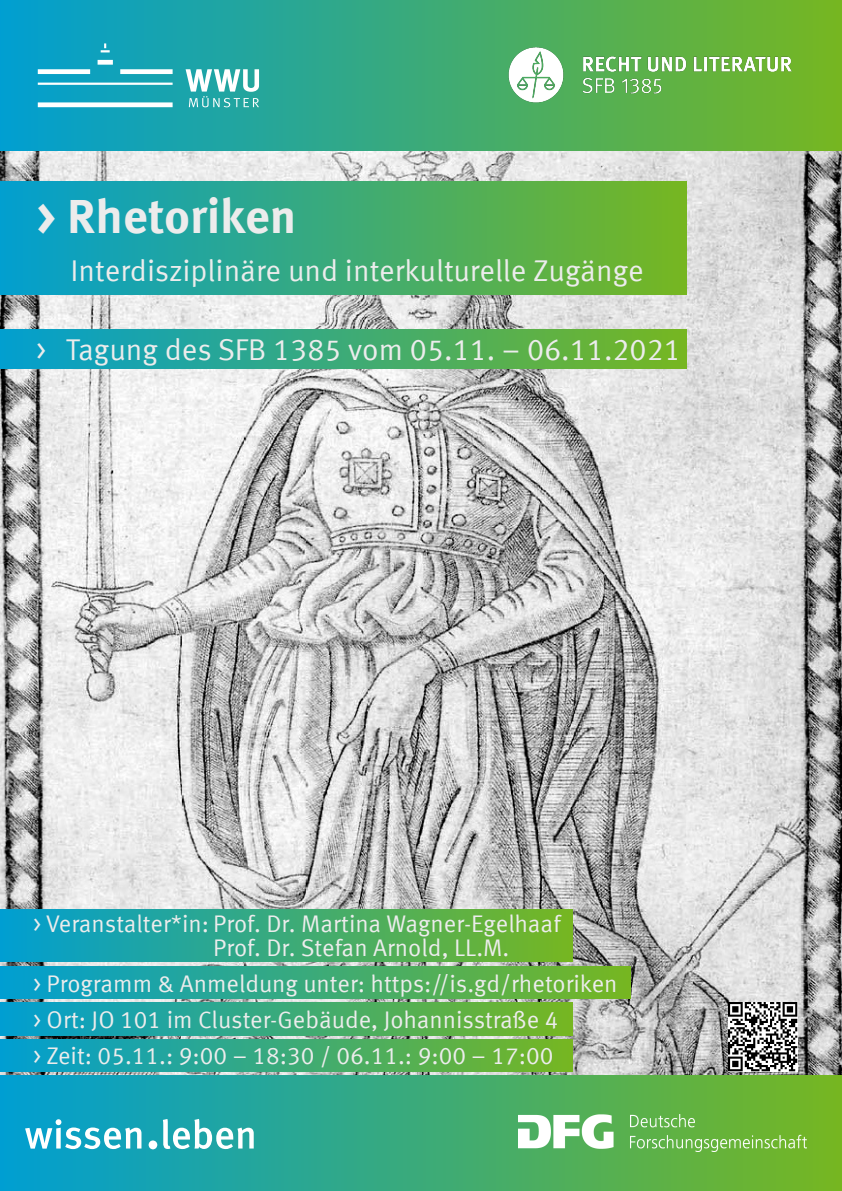
<style>
.page{position:relative;width:842px;height:1191px;background:#fff}
.page>*{position:absolute;margin:0;border:0;box-sizing:border-box;transform-origin:0 0}
.t1{font:700 48px "Meta Offc Pro";color:#ececec}
.t2{font:30px "Meta Offc Pro Norm";color:#ececec}
.t3{font:24px/36px "Meta Offc Pro Norm";color:#ececec}
</style>
<div class="page">
<img style="left:0;top:150px;width:842px;height:925px">
<div style="left:0;top:0;width:842px;height:150px;background:linear-gradient(to right,#009ed1,#76b621)"></div>
<div style="left:0;top:1075px;width:842px;height:116px;background:linear-gradient(to right,#009ed2,#77b621)"></div>
<svg style="left:38px;top:43px;width:221px;height:64px;background:#3fb3c0"></svg>
<svg style="left:25px;top:1119px;width:229px;height:30px"></svg>
<div style="left:0;top:182px;width:686px;height:112px;background:linear-gradient(to right,#029fcf,#76b621)"></div>
<div style="left:0;top:329px;width:686px;height:40px;background:linear-gradient(to right,#029fcf,#76b621)"></div>
<div style="left:0;top:1039px;width:573px;height:32px;background:linear-gradient(to right,#009ed2,#76b620)"></div>
<div style="left:0;top:1002px;width:573px;height:33px;background:linear-gradient(to right,#009ed2,#76b620)"></div>
<div style="left:0;top:966px;width:630px;height:32px;background:linear-gradient(to right,#009ed2,#76b621)"></div>
<div style="left:0;top:909px;width:573px;height:52px;background:linear-gradient(to right,#009ed2,#76b620)"></div>
<img style="left:493px;top:32px;width:313px;height:86px">
<img style="left:518px;top:1115px;width:288px;height:36px">
<img style="left:729px;top:1002px;width:69px;height:69px">
<h1 class="t1" style="left:36px;top:196px;width:262px">&gt; Rhetoriken</h1>
<p class="t2" style="left:70px;top:258px;width:575px">Interdisziplinäre und interkulturelle Zugänge</p>
<p class="t2" style="left:36px;top:337px;width:646px">&gt; Tagung des SFB 1385 vom 05.11. – 06.11.2021</p>
<p class="t3" style="left:213px;top:914px;width:349px;line-height:24px;text-indent:-180px">&gt; Veranstalter*in: Prof. Dr. Martina Wagner-Egelhaaf<br>Prof. Dr. Stefan Arnold, LL.M.</p>
<p class="t3" style="left:33px;top:968px;width:586px">&gt; Programm &amp; Anmeldung unter: https://is.gd/rhetoriken &gt; Ort: JO 101 im Cluster-Gebäude, Johannisstraße 4<br>&gt; Zeit: 05.11.: 9:00 – 18:30 / 06.11.: 9:00 – 17:00</p>
</div>
